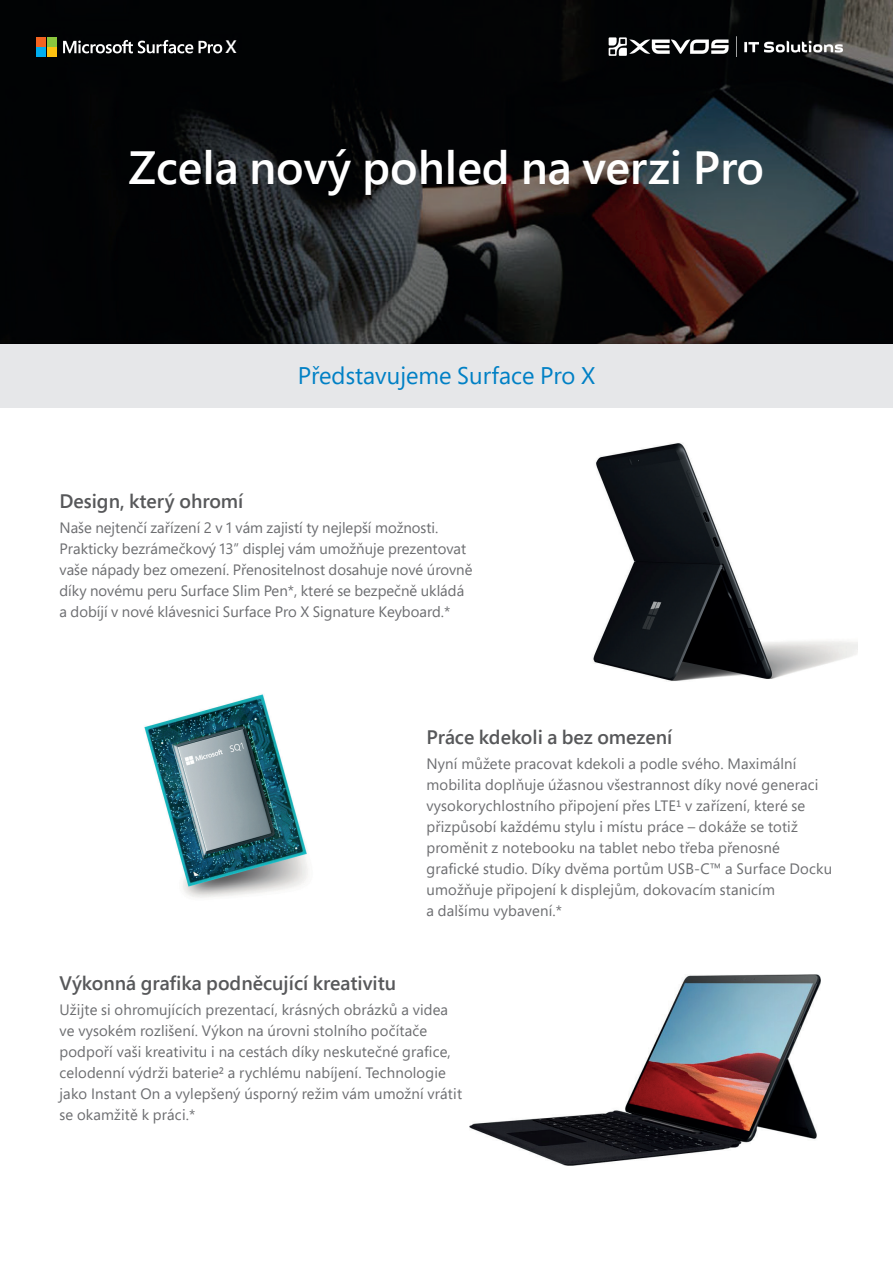
<style>
.page{position:relative;width:893px;height:1263px;background:#fff}
.page>*{position:absolute;margin:0;border:0;box-sizing:border-box;transform-origin:0 0}
.t1{font:600 46.5px "Segoe Pro";color:#fff}
.t2{font:24px "Segoe Pro";color:#0080c5}
.t3{font:600 19.5px "Segoe Pro";color:#57585a}
.t4{font:600 18px "Segoe Pro";color:#fff}
.t5{font:15px/21px "Segoe Pro";letter-spacing:.01em;color:#6c6d70}
</style>
<div class="page">
<img style="left:0;top:0;width:893px;height:344px">
<div style="left:0;top:344px;width:893px;height:64px;background:#e6e7e9"></div>
<img style="left:593px;top:443px;width:264px;height:238px">
<img style="left:469px;top:975px;width:351px;height:190px">
<img style="left:144px;top:694px;width:164px;height:204px">
<div style="left:36px;top:37px;width:10px;height:10px;background:#f36421"></div>
<div style="left:47px;top:37px;width:10px;height:10px;background:#8bc63e"></div>
<div style="left:36px;top:48px;width:10px;height:9px;background:#00aeef"></div>
<div style="left:47px;top:48px;width:10px;height:9px;background:#fec210"></div>
<svg style="left:63px;top:40px;width:159px;height:13px"></svg>
<img style="left:600px;top:24px;width:251px;height:43px">
<p class="t4" style="left:225px;top:35px;width:13px">X</p>
<h1 class="t1" style="left:129px;top:136px;width:637px">Zcela nový pohled na verzi Pro</h1>
<h2 class="t2" style="left:298px;top:359px;width:299px">Představujeme Surface Pro X</h2>
<h3 class="t3" style="left:60px;top:488px;width:185px">Design, který ohromí</h3>
<p class="t5" style="left:60px;top:517px;width:414px">Naše nejtenčí zařízení 2 v 1 vám zajistí ty nejlepší možnosti.<br>Prakticky bezrámečkový 13” displej vám umožňuje prezentovat vaše nápady bez omezení. Přenositelnost dosahuje nové úrovně díky novému peru Surface Slim Pen*, které se bezpečně ukládá a dobíjí v nové klávesnici Surface Pro X Signature Keyboard.*</p>
<h3 class="t3" style="left:426px;top:724px;width:247px">Práce kdekoli a bez omezení</h3>
<p class="t5" style="left:426px;top:753px;width:407px">Nyní můžete pracovat kdekoli a podle svého. Maximální mobilita doplňuje úžasnou všestrannost díky nové generaci vysokorychlostního připojení přes LTE¹ v zařízení, které se přizpůsobí každému stylu i místu práce – dokáže se totiž proměnit z notebooku na tablet nebo třeba přenosné grafické studio. Díky dvěma portům USB-C™ a Surface Docku umožňuje připojení k displejům, dokovacím stanicím<br>a dalšímu vybavení.*</p>
<h3 class="t3" style="left:60px;top:969px;width:338px">Výkonná grafika podněcující kreativitu</h3>
<p class="t5" style="left:60px;top:998px;width:404px">Užijte si ohromujících prezentací, krásných obrázků a videa ve vysokém rozlišení. Výkon na úrovni stolního počítače podpoří vaši kreativitu i na cestách díky neskutečné grafice, celodenní výdrži baterie² a rychlému nabíjení. Technologie jako Instant On a vylepšený úsporný režim vám umožní vrátit se okamžitě k práci.*</p>
</div>
